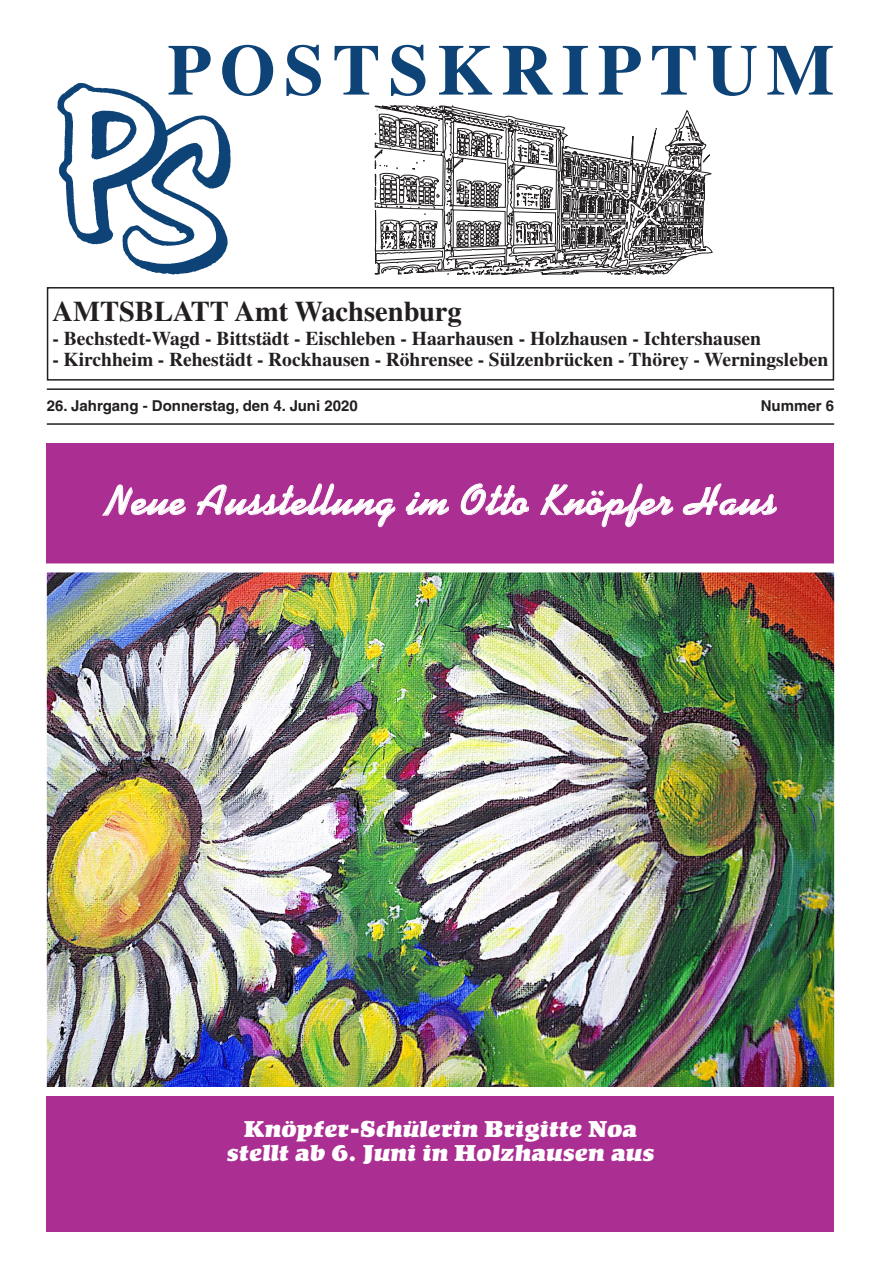
<style>
.page{position:relative;width:881px;height:1263px;background:#fff}
.page>*{position:absolute;margin:0;border:0;box-sizing:border-box;transform-origin:0 0}
.t1{font:700 72px "Times LT";letter-spacing:.115em;color:#0d4376}
.t2{font:700 42px "Kaufmann LT";letter-spacing:.03em;color:#fff}
.t3{font:700 28.5px "Times LT";color:#231f20}
.t4{font:22.5px/24.5px "Kompakt LT";letter-spacing:.02em;color:#fff;text-align:center}
.t5{font:700 19.5px "Times LT";color:#231f20}
.t6{font:700 15px "Helvetica LT";color:#231f20}
</style>
<div class="page">
<div style="left:47px;top:443px;width:786px;height:788px;background:#ab2e92"></div>
<hr style="left:47px;top:423px;width:786px;height:2px;background:#231f20">
<hr style="left:47px;top:388px;width:786px;height:2px;background:#231f20">
<div style="left:47px;top:287px;width:786px;height:94px;border:2px solid #231f20"></div>
<svg style="left:374px;top:105px;width:339px;height:170px"></svg>
<img style="left:53px;top:83px;width:195px;height:207px">
<img style="left:46px;top:559px;width:789px;height:541px">
<svg style="left:102px;top:485px;width:83px;height:30px"></svg>
<svg style="left:197px;top:484px;width:198px;height:43px"></svg>
<svg style="left:406px;top:492px;width:42px;height:23px"></svg>
<svg style="left:461px;top:484px;width:67px;height:31px"></svg>
<svg style="left:540px;top:484px;width:132px;height:43px"></svg>
<svg style="left:682px;top:484px;width:94px;height:31px"></svg>
<p class="t1" style="left:167px;top:28px;width:668px">POSTSKRIPTUM</p>
<p class="t3" style="left:53px;top:294px;width:410px">AMTSBLATT Amt Wachsenburg</p>
<p class="t5" style="left:53px;top:327px;width:709px">- Bechstedt-Wagd - Bittstädt - Eischleben - Haarhausen - Holzhausen - Ichtershausen</p>
<p class="t5" style="left:53px;top:348px;width:777px">- Kirchheim - Rehestädt - Rockhausen - Röhrensee - Sülzenbrücken - Thörey - Werningsleben</p>
<p class="t6" style="left:47px;top:397px;width:312px">26. Jahrgang - Donnerstag, den 4. Juni 2020</p>
<p class="t6" style="left:760px;top:397px;width:75px">Nummer 6</p>
<p class="t2" style="left:105px;top:475px;width:672px">Neue Ausstellung im Otto Knöpfer Haus</p>
<p class="t4" style="left:227px;top:1117px;width:428px">Knöpfer-Schülerin Brigitte Noa stellt ab 6. Juni in Holzhausen aus</p>
</div>
